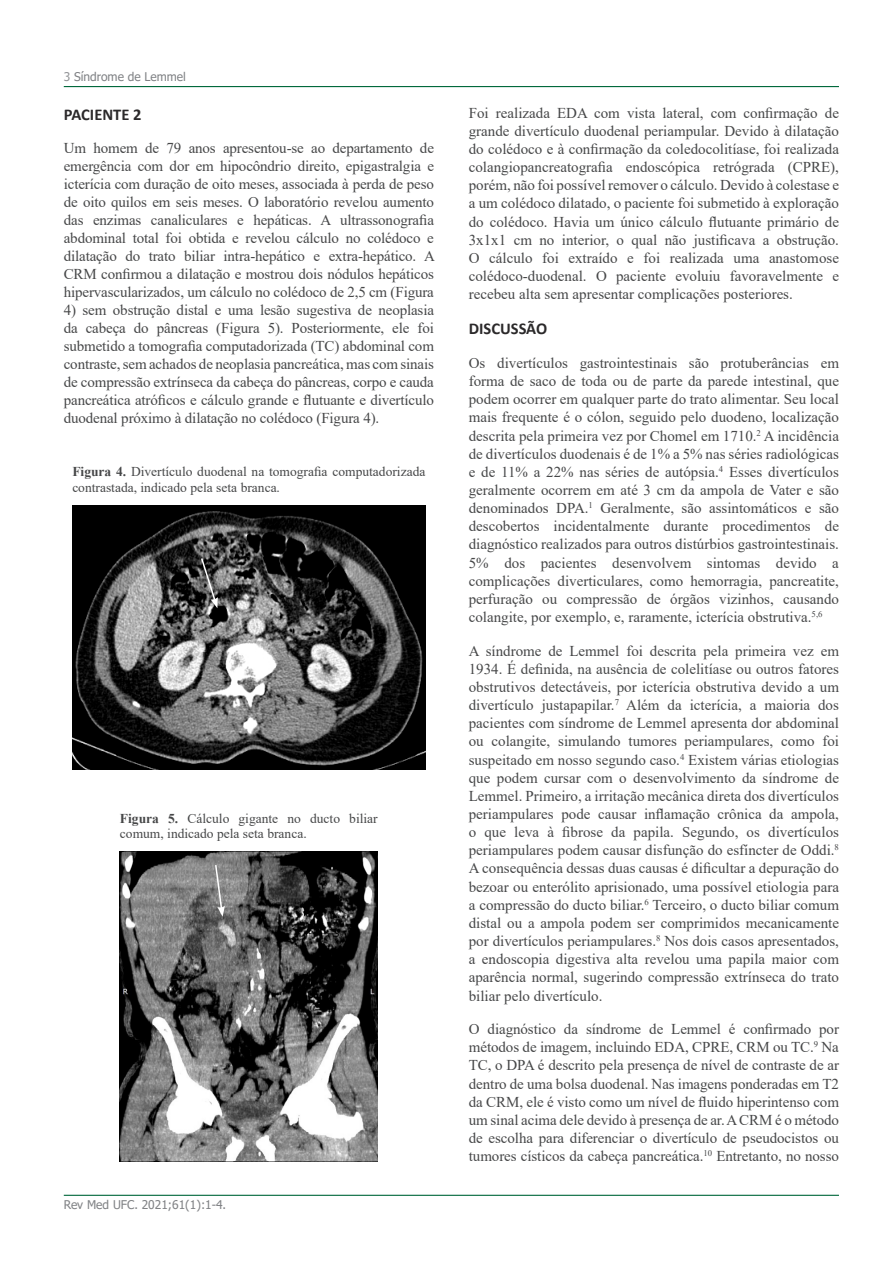
<style>
.page{position:relative;width:893px;height:1263px;background:#fff}
.page>*{position:absolute;margin:0;border:0;box-sizing:border-box;transform-origin:0 0}
.t1{font:700 16.5px "Calibri";color:#2b292a}
.t2{font:15px/18.1px "Times New Roman";letter-spacing:-.005em;color:#464748;text-align:justify}
.t3{font:13.5px/15.8px "Times New Roman";color:#464748}
.t4{font:12px "Tahoma";color:#808285}
.s1{color:#939598}
.s2{font-weight:700}
</style>
<div class="page">
<hr style="left:64px;top:86px;width:775px;height:1px;background:#00683b">
<hr style="left:64px;top:1195px;width:775px;height:1px;background:#00683b">
<img style="left:72px;top:505px;width:353px;height:265px">
<img style="left:120px;top:852px;width:258px;height:309px">
<svg style="left:200px;top:557px;width:18px;height:51px"></svg>
<svg style="left:214px;top:863px;width:11px;height:54px"></svg>
<p class="t4" style="left:64px;top:69px;width:124px"><span class="s1">3</span> Síndrome de Lemmel</p>
<p class="t1" style="left:64px;top:103px;width:79px">PACIENTE 2</p>
<p class="t2" style="left:64px;top:138px;width:373px">Um homem de 79 anos apresentou-se ao departamento de emergência com dor em hipocôndrio direito, epigastralgia e icterícia com duração de oito meses, associada à perda de peso de oito quilos em seis meses. O laboratório revelou aumento das enzimas canaliculares e hepáticas. A ultrassonografia abdominal total foi obtida e revelou cálculo no colédoco e dilatação do trato biliar intra-hepático e extra-hepático. A CRM confirmou a dilatação e mostrou dois nódulos hepáticos hipervascularizados, um cálculo no colédoco de 2,5 cm (Figura</p>
<p class="t2" style="left:64px;top:300px;width:372px">4) sem obstrução distal e uma lesão sugestiva de neoplasia da cabeça do pâncreas (Figura 5). Posteriormente, ele foi submetido a tomografia computadorizada (TC) abdominal com contraste, sem achados de neoplasia pancreática, mas com sinais de compressão extrínseca da cabeça do pâncreas, corpo e cauda pancreática atróficos e cálculo grande e flutuante e divertículo duodenal próximo à dilatação no colédoco (Figura 4).</p>
<p class="t3" style="left:72px;top:463px;width:355px"><span class="s2">Figura 4.</span> Divertículo duodenal na tomografia computadorizada contrastada, indicado pela seta branca.</p>
<p class="t3" style="left:120px;top:810px;width:259px"><span class="s2">Figura 5.</span> Cálculo gigante no ducto biliar comum, indicado pela seta branca.</p>
<p class="t4" style="left:64px;top:1197px;width:164px">Rev Med UFC. 2021;61(1):1-4.</p>
<p class="t2" style="left:469px;top:103px;width:372px">Foi realizada EDA com vista lateral, com confirmação de grande divertículo duodenal periampular. Devido à dilatação do colédoco e à confirmação da coledocolitíase, foi realizada colangiopancreatografia endoscópica retrógrada (CPRE), porém, não foi possível remover o cálculo. Devido à colestase e a um colédoco dilatado, o paciente foi submetido à exploração do colédoco. Havia um único cálculo flutuante primário de 3x1x1 cm no interior, o qual não justificava a obstrução.<br>O cálculo foi extraído e foi realizada uma anastomose colédoco‑duodenal. O paciente evoluiu favoravelmente e recebeu alta sem apresentar complicações posteriores.</p>
<p class="t1" style="left:469px;top:317px;width:80px">DISCUSSÃO</p>
<p class="t2" style="left:469px;top:353px;width:372px">Os divertículos gastrointestinais são protuberâncias em forma de saco de toda ou de parte da parede intestinal, que podem ocorrer em qualquer parte do trato alimentar. Seu local mais frequente é o cólon, seguido pelo duodeno, localização descrita pela primeira vez por Chomel em 1710.<sup>2</sup> A incidência de divertículos duodenais é de 1% a 5% nas séries radiológicas e de 11% a 22% nas séries de autópsia.<sup>4</sup> Esses divertículos geralmente ocorrem em até 3 cm da ampola de Vater e são denominados DPA.<sup>1</sup> Geralmente, são assintomáticos e são descobertos incidentalmente durante procedimentos de diagnóstico realizados para outros distúrbios gastrointestinais.<br>5% dos pacientes desenvolvem sintomas devido a complicações diverticulares, como hemorragia, pancreatite, perfuração ou compressão de órgãos vizinhos, causando colangite, por exemplo, e, raramente, icterícia obstrutiva.<sup>5,6</sup></p>
<p class="t2" style="left:469px;top:641px;width:372px">A síndrome de Lemmel foi descrita pela primeira vez em 1934. É definida, na ausência de colelitíase ou outros fatores obstrutivos detectáveis, por icterícia obstrutiva devido a um divertículo justapapilar.<sup>7</sup> Além da icterícia, a maioria dos pacientes com síndrome de Lemmel apresenta dor abdominal ou colangite, simulando tumores periampulares, como foi suspeitado em nosso segundo caso.<sup>4</sup> Existem várias etiologias que podem cursar com o desenvolvimento da síndrome de Lemmel. Primeiro, a irritação mecânica direta dos divertículos periampulares pode causar inflamação crônica da ampola, o que leva à fibrose da papila. Segundo, os divertículos periampulares podem causar disfunção do esfíncter de Oddi.<sup>8<br></sup>A consequência dessas duas causas é dificultar a depuração do bezoar ou enterólito aprisionado, uma possível etiologia para a compressão do ducto biliar.<sup>6</sup> Terceiro, o ducto biliar comum distal ou a ampola podem ser comprimidos mecanicamente por divertículos periampulares.<sup>8</sup> Nos dois casos apresentados, a endoscopia digestiva alta revelou uma papila maior com aparência normal, sugerindo compressão extrínseca do trato biliar pelo divertículo.</p>
<p class="t2" style="left:469px;top:1019px;width:372px">O diagnóstico da síndrome de Lemmel é confirmado por métodos de imagem, incluindo EDA, CPRE, CRM ou TC.<sup>9</sup> Na TC, o DPA é descrito pela presença de nível de contraste de ar dentro de uma bolsa duodenal. Nas imagens ponderadas em T2 da CRM, ele é visto como um nível de fluido hiperintenso com um sinal acima dele devido à presença de ar. A CRM é o método de escolha para diferenciar o divertículo de pseudocistos ou tumores císticos da cabeça pancreática.<sup>10</sup> Entretanto, no nosso</p>
</div>
